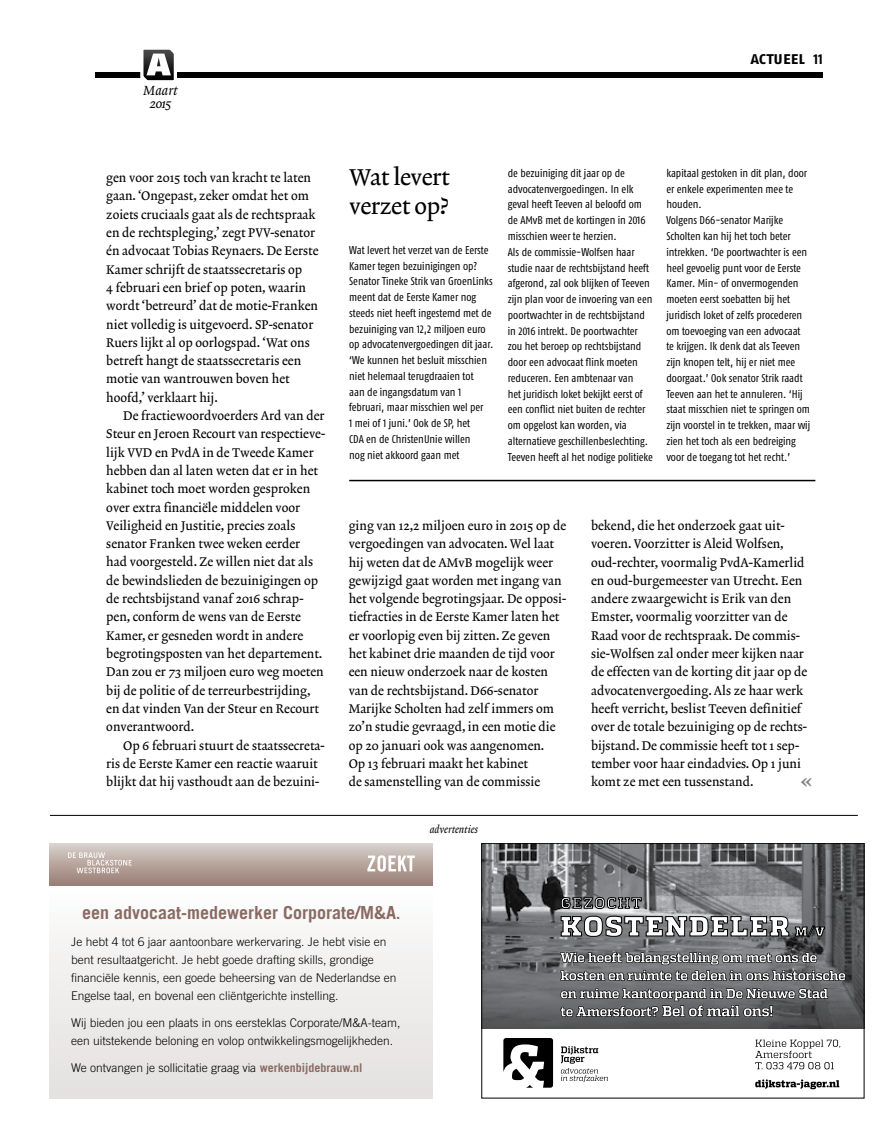
<style>
.page{position:relative;width:893px;height:1127px;background:#fff}
.page>*{position:absolute;margin:0;border:0;box-sizing:border-box;transform-origin:0 0}
.t1{font:23.25px/28.8px "Lexicon No 2 Roman A Txt";letter-spacing:-.02em;color:#000}
.t2{font:21.9px "Lexicon No 2 Roman D Txt";color:#808285}
.t3{font:700 18px "Trade Gothic LT Std";color:#8a6a62}
.t4{font:17.55px "Fago Co Bold Lf Caps";color:#000}
.t5{font:13.5px/12.5px "Lexicon No 2 Italic A Txt";color:#000;text-align:center}
.t6{font:12.75px/18.3px "Lexicon No 2 Roman A Txt";color:#000}
.t7{font:300 12px/18px "Trade Gothic LT Std";color:#000}
.t8{font:11.25px/15.8px "Fago Co Regular Lf";color:#000}
.t9{font:10.5px "Lexicon No 2 Italic A Txt";color:#000}
.s1{font-size:14.55px}
.s2{font-size:15px}
.s3{font-weight:700;color:#8a6a62}
</style>
<div class="page">
<div style="left:96px;top:72px;width:727px;height:6px;background:#000"></div>
<svg style="left:140px;top:49px;width:37px;height:32px"></svg>
<svg style="left:503px;top:1038px;width:50px;height:49px"></svg>
<svg style="left:561px;top:1046px;width:47px;height:36px"></svg>
<svg style="left:755px;top:1079px;width:84px;height:10px"></svg>
<svg style="left:755px;top:1039px;width:85px;height:30px"></svg>
<img style="left:484px;top:845px;width:378px;height:183px">
<div style="left:482px;top:843px;width:382px;height:255px;border:1px solid #000"></div>
<svg style="left:560px;top:915px;width:265px;height:22px"></svg>
<svg style="left:561px;top:897px;width:81px;height:12px"></svg>
<svg style="left:560px;top:987px;width:269px;height:30px;background:#747576"></svg>
<svg style="left:559px;top:945px;width:287px;height:36px;background:#7a7b7d"></svg>
<div style="left:50px;top:885px;width:383px;height:213px;background:linear-gradient(to bottom,#fdfdfd,#e3e0de)"></div>
<div style="left:50px;top:843px;width:383px;height:42px;background:linear-gradient(to bottom,#d8d1cc,#9a8075)"></div>
<svg style="left:68px;top:852px;width:64px;height:21px"></svg>
<svg style="left:367px;top:855px;width:48px;height:16px"></svg>
<hr style="left:50px;top:815px;width:808px;height:1px;background:#000">
<hr style="left:349px;top:480px;width:466px;height:1px;background:#000">
<p class="t5" style="left:144px;top:85px;width:35px">Maart<br>2015</p>
<p class="t6" style="left:106px;top:169px;width:214px">gen voor 2015 toch van kracht te laten gaan. ‘Ongepast, zeker omdat het om zoiets cruciaals gaat als de rechtspraak en de rechtspleging,’ zegt PVV-senator én advocaat Tobias Reynaers. De Eerste Kamer schrijft de staatssecretaris op<br>4 februari een brief op poten, waarin wordt ‘betreurd’ dat de motie-Franken niet volledig is uitgevoerd. SP-senator Ruers lijkt al op oorlogspad. ‘Wat ons betreft hangt de staatssecretaris een motie van wantrouwen boven het hoofd,’ verklaart hij.</p>
<p class="t6" style="left:106px;top:407px;width:220px;text-indent:17px">De fractiewoordvoerders Ard van der Steur en Jeroen Recourt van respectieve&shy;lijk VVD en PvdA in de Tweede Kamer hebben dan al laten weten dat er in het kabinet toch moet worden gesproken over extra financiële middelen voor Veiligheid en Justitie, precies zoals senator Franken twee weken eerder<br>had voorgesteld. Ze willen niet dat als de bewindslieden de bezuinigingen op de rechtsbijstand vanaf 2016 schrap&shy;pen, conform de wens van de Eerste Kamer, er gesneden wordt in andere begrotingsposten van het departement.<br>Dan zou er 73 miljoen euro weg moeten bij de politie of de terreurbestrijding, en dat vinden Van der Steur en Recourt onverantwoord.</p>
<p class="t6" style="left:106px;top:736px;width:220px;text-indent:17px">Op 6 februari stuurt de staatssecreta&shy;ris de Eerste Kamer een reactie waaruit blijkt dat hij vasthoudt aan de bezuini-</p>
<h3 class="t4" style="left:750px;top:47px;width:74px">actueel <span class="s1">11</span></h3>
<h1 class="t1" style="left:349px;top:164px;width:102px">Wat levert verzet op?</h1>
<p class="t8" style="left:349px;top:242px;width:146px">Wat levert het verzet van de Eerste<br>Kamer tegen bezuinigingen op?<br>Senator Tineke Strik van GroenLinks meent dat de Eerste Kamer nog steeds niet heeft ingestemd met de bezuiniging van 12,2 miljoen euro op advocatenvergoedingen dit jaar. ‘We kunnen het besluit misschien niet helemaal terugdraaien tot<br>aan de ingangsdatum van 1 februari, maar misschien wel per<br>1 mei of 1 juni.’ Ook de SP, het<br>CDA en de ChristenUnie willen<br>nog niet akkoord gaan met</p>
<p class="t8" style="left:508px;top:165px;width:147px">de bezuiniging dit jaar op de advocatenvergoedingen. I n elk geval heeft Teeven al beloofd om de AMvB met de kortingen in 2016 misschien weer te herzien.<br>Als de commissie-Wolfsen haar studie naar de rechtsbijstand heeft afgerond, zal ook blijken of Teeven zijn plan voor de invoering van een poortwachter in de rechtsbijstand in 2016 intrekt. De poortwachter zou het beroep op rechtsbijstand door een advocaat flink moeten reduceren. Een ambtenaar van<br>het juridisch loket bekijkt eerst of een conflict niet buiten de rechter om opgelost kan worden, via alternatieve geschillenbeslechting.<br>Teeven heeft al het nodige politieke</p>
<p class="t8" style="left:666px;top:165px;width:145px">kapitaal gestoken in dit plan, door er enkele experimenten mee te houden.<br>Volgens D66-senator Marijke<br>Scholten kan hij het toch beter intrekken. ‘De poortwachter is een heel gevoelig punt voor de Eerste<br>Kamer. Min- of onvermogenden moeten eerst soebatten bij het juridisch loket of zelfs procederen om toevoeging van een advocaat te krijgen. I k denk dat als Teeven zijn knopen telt, hij er niet mee doorgaat.’ Ook senator Strik raadt<br>Teeven aan het te annuleren. ‘Hij staat misschien niet te springen om zijn voorstel in te trekken, maar wij zien het toch als een bedreiging voor de toegang tot het recht.’</p>
<p class="t6" style="left:349px;top:517px;width:219px">ging van 12,2 miljoen euro in 2015 op de vergoedingen van advocaten. Wel laat hij weten dat de AMvB mogelijk weer gewijzigd gaat worden met ingang van het volgende begrotingsjaar. De opposi&shy;tiefracties in de Eerste Kamer laten het er voorlopig even bij zitten. Ze geven het kabinet drie maanden de tijd voor een nieuw onderzoek naar de kosten van de rechtsbijstand. D66-senator Marijke Scholten had zelf immers om zo’n studie gevraagd, in een motie die op 20 januari ook was aangenomen.<br>Op 13 februari maakt het kabinet<br>de samenstelling van de commissie</p>
<p class="t6" style="left:591px;top:517px;width:218px">bekend, die het onderzoek gaat uit&shy;voeren. Voorzitter is Aleid Wolfsen, oud-rechter, voormalig PvdA-Kamerlid en oud-burgemeester van Utrecht. Een andere zwaargewicht is Erik van den Emster, voormalig voorzitter van de Raad voor de rechtspraak. De commis&shy;sie-Wolfsen zal onder meer kijken naar de effecten van de korting dit jaar op de advocatenvergoeding. Als ze haar werk heeft verricht, beslist Teeven definitief over de totale bezuiniging op de rechts&shy;bijstand. De commissie heeft tot 1 sep&shy;tember voor haar eindadvies. Op 1 juni komt ze met een tussenstand.</p>
<h2 class="t2" style="left:800px;top:767px;width:13px">«</h2>
<p class="t9" style="left:430px;top:823px;width:50px">advertenties</p>
<h3 class="t3" style="left:82px;top:902px;width:320px">een advocaat-medewerker Corporate/M&amp;A<span class="s2">.</span></h3>
<p class="t7" style="left:71px;top:933px;width:327px">Je hebt 4 tot 6 jaar aantoonbare werkervaring. Je hebt visie en bent resultaatgericht. Je hebt goede drafting skills, grondige financiële kennis, een goede beheersing van de Nederlandse en Engelse taal, en bovenal een cliëntgerichte instelling.</p>
<p class="t7" style="left:71px;top:1014px;width:331px">Wij bieden jou een plaats in ons eersteklas Corporate/M&amp;A-team, een uitstekende beloning en volop ontwikkelingsmogelijkheden.</p>
<p class="t7" style="left:71px;top:1059px;width:293px">We ontvangen je sollicitatie graag via <span class="s3">werkenbijdebrauw.nl</span></p>
</div>
